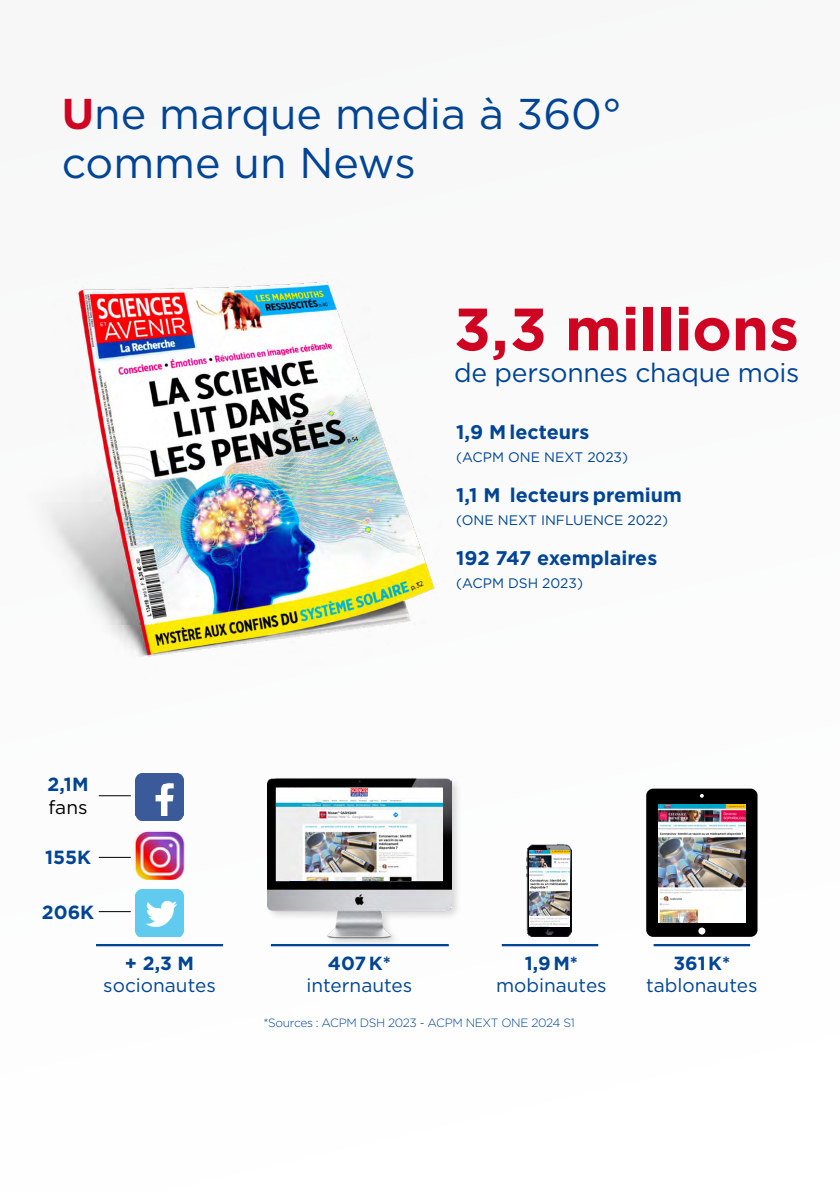
<style>
.page{position:relative;width:840px;height:1191px;background:#fff}
.page>*{position:absolute;margin:0;border:0;box-sizing:border-box;transform-origin:0 0}
.t1{font:700 59.6px "Gotham";letter-spacing:-.005em;color:#cf0423}
.t2{font:43px/49.2px "Gotham";color:#004494}
.t3{font:26.6px "Gotham";letter-spacing:-.01em;color:#004494}
.t4{font:700 19.8px "Gotham";color:#004494}
.t5{font:19px "Gotham";color:#004494}
.t6{font:700 19px "Gotham";color:#004494}
.t7{font:19px "Gotham";color:#000}
.t8{font:13.8px "Gotham";color:#004494}
.t9{font:300 12px "Gotham";letter-spacing:-.03em;color:#004494}
.s1{font-weight:700;color:#cf0423}
</style>
<div class="page">
<img style="left:40px;top:281px;width:395px;height:376px">
<hr style="left:99px;top:795px;width:32px;height:1px;background:#000">
<hr style="left:99px;top:857px;width:32px;height:1px;background:#000">
<hr style="left:99px;top:911px;width:32px;height:1px;background:#000">
<div style="left:265px;top:776px;width:197px;height:172px;background:#000;opacity:.15"></div>
<img style="left:267px;top:776px;width:184px;height:172px">
<img style="left:276px;top:789px;width:166px;height:91px">
<img style="left:526px;top:843px;width:45px;height:94px">
<div style="left:646px;top:788px;width:111px;height:149px;background:#000;border-radius:7px"></div>
<img style="left:658px;top:804px;width:87px;height:118px">
<div style="left:698px;top:927px;width:7px;height:7px;background:#fff;border-radius:50%"></div>
<hr style="left:271px;top:944px;width:177px;height:2px;background:#004494">
<hr style="left:501px;top:944px;width:97px;height:2px;background:#004494">
<hr style="left:653px;top:944px;width:96px;height:2px;background:#004494">
<hr style="left:96px;top:944px;width:127px;height:2px;background:#004494">
<img style="left:135px;top:773px;width:48px;height:47px">
<img style="left:136px;top:889px;width:47px;height:48px">
<img style="left:529px;top:850px;width:39px;height:76px">
<img style="left:134px;top:830px;width:52px;height:49px">
<h2 class="t2" style="left:62px;top:88px;width:561px"><span class="s1">U</span>ne marque media à 360° comme un News</h2>
<h1 class="t1" style="left:454px;top:290px;width:346px">3,3 millions</h1>
<h3 class="t3" style="left:454px;top:356px;width:346px">de personnes chaque mois</h3>
<h3 class="t4" style="left:456px;top:418px;width:134px">1,9 M lecteurs</h3>
<p class="t8" style="left:456px;top:448px;width:173px">(ACPM ONE NEXT 2023)</p>
<h3 class="t4" style="left:456px;top:481px;width:227px">1,1 M lecteurs premium</h3>
<p class="t8" style="left:456px;top:511px;width:213px">(ONE NEXT INFLUENCE 2022)</p>
<h3 class="t4" style="left:456px;top:545px;width:202px">192 747 exemplaires</h3>
<p class="t8" style="left:456px;top:574px;width:128px">(ACPM DSH 2023)</p>
<h3 class="t6" style="left:48px;top:772px;width:42px">2,1M</h3>
<h3 class="t7" style="left:49px;top:794px;width:40px">fans</h3>
<h3 class="t6" style="left:45px;top:845px;width:47px">155K</h3>
<h3 class="t6" style="left:42px;top:899px;width:54px">206K</h3>
<h3 class="t6" style="left:125px;top:950px;width:71px">+ 2,3 M</h3>
<h3 class="t5" style="left:103px;top:973px;width:114px">socionautes</h3>
<h3 class="t6" style="left:328px;top:950px;width:64px">407 K*</h3>
<h3 class="t5" style="left:306px;top:973px;width:107px">internautes</h3>
<h3 class="t6" style="left:524px;top:950px;width:55px">1,9 M*</h3>
<h3 class="t5" style="left:496px;top:973px;width:112px">mobinautes</h3>
<p class="t9" style="left:263px;top:1015px;width:312px">*Sources : ACPM DSH 2023 - ACPM NEXT ONE 2024 S1</p>
<h3 class="t6" style="left:673px;top:950px;width:58px">361 K*</h3>
<h3 class="t5" style="left:646px;top:973px;width:113px">tablonautes</h3>
</div>
